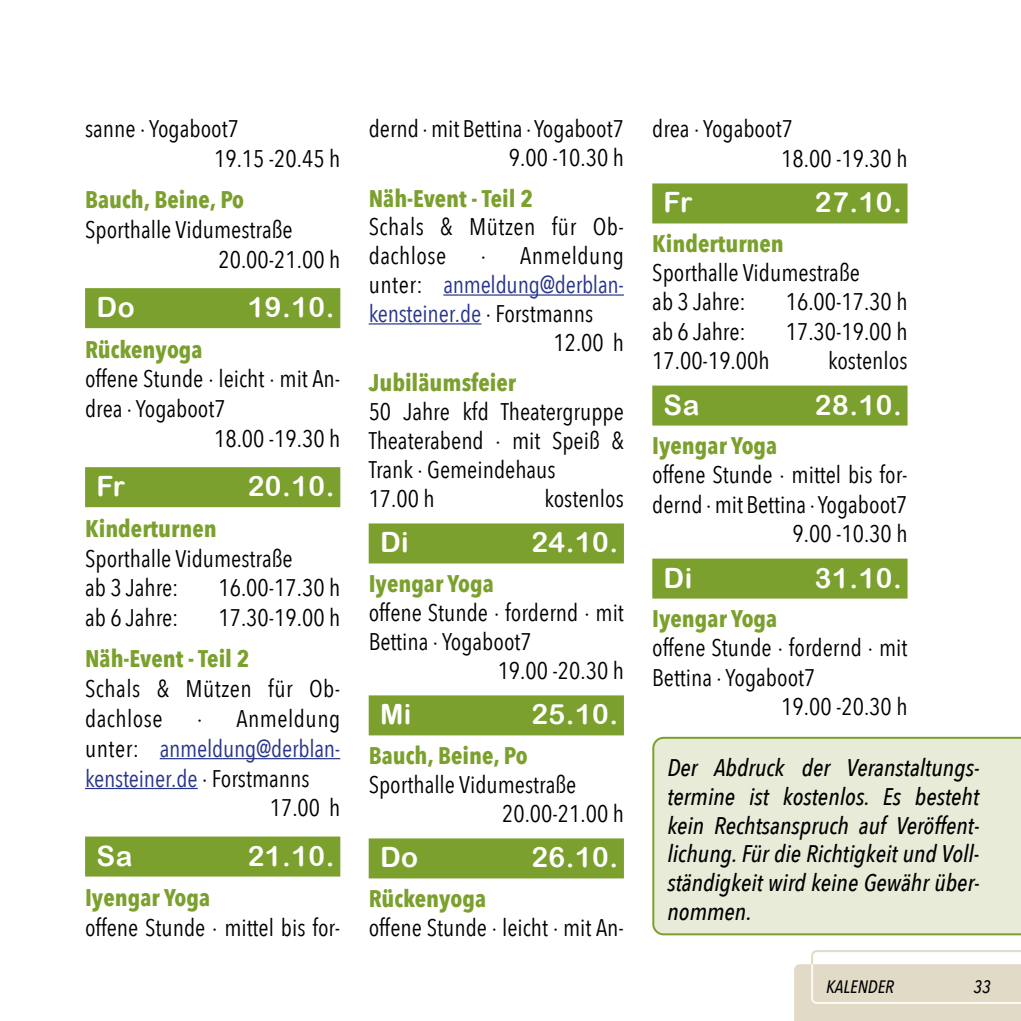
<style>
.page{position:relative;width:1021px;height:1021px;background:#fff}
.page>*{position:absolute;margin:0;border:0;box-sizing:border-box;transform-origin:0 0}
.t1{font:28px "Arial Rounded MT Bold";letter-spacing:.02em;color:#fff}
.t2{font:24px/28.8px "Avenir Next Condensed";color:#000}
.t3{font:700 24px "Avenir Next Condensed";color:#7ba02d}
.t4{font:italic 500 24px/28.8px "Avenir Next Condensed";color:#000;text-align:justify}
.t5{font:24px "Avenir Next Condensed";letter-spacing:-.01em;color:#26348b}
.t6{font:24px/29.8px "Avenir Next Condensed";letter-spacing:.02em;color:#000}
.t7{font:italic 500 18px "Avenir Next Condensed";color:#000}
.s1{color:#000}
</style>
<div class="page">
<div style="left:652px;top:736px;width:368px;height:199px;background:#e8ebd7"></div>
<div style="left:85px;top:288px;width:255px;height:40px;background:#7ba02d"></div>
<div style="left:85px;top:467px;width:255px;height:40px;background:#7ba02d"></div>
<hr style="left:160px;top:758px;width:180px;height:1px;background:#26348b">
<hr style="left:85px;top:787px;width:113px;height:2px;background:#26348b">
<div style="left:85px;top:836px;width:255px;height:40px;background:#7ba02d"></div>
<hr style="left:443px;top:294px;width:181px;height:1px;background:#26348b">
<hr style="left:369px;top:323px;width:112px;height:1px;background:#26348b">
<div style="left:369px;top:523px;width:255px;height:40px;background:#7ba02d"></div>
<div style="left:369px;top:695px;width:255px;height:40px;background:#7ba02d"></div>
<div style="left:369px;top:838px;width:255px;height:40px;background:#7ba02d"></div>
<div style="left:652px;top:183px;width:255px;height:40px;background:#7ba02d"></div>
<div style="left:652px;top:385px;width:255px;height:40px;background:#7ba02d"></div>
<div style="left:652px;top:558px;width:255px;height:40px;background:#7ba02d"></div>
<svg style="left:794px;top:950px;width:226px;height:70px"></svg>
<p class="t2" style="left:214px;top:113px;width:128px;line-height:29.8px;text-indent:-129px">sanne · Yogaboot7<br>19.15 -20.45 h</p>
<p class="t3" style="left:85px;top:185px;width:160px">Bauch, Beine, Po</p>
<p class="t2" style="left:218px;top:214px;width:123px;line-height:29.8px;text-indent:-133px">Sporthalle Vidumestraße<br>20.00-21.00 h</p>
<p class="t1" style="left:96px;top:291px;width:40px">Do</p>
<p class="t1" style="left:248px;top:291px;width:88px">19.10.</p>
<p class="t3" style="left:85px;top:334px;width:119px">Rückenyoga</p>
<p class="t2" style="left:85px;top:363px;width:257px">offene Stunde · leicht · mit An-</p>
<p class="t2" style="left:85px;top:393px;width:142px">drea · Yogaboot7</p>
<p class="t2" style="left:214px;top:423px;width:128px">18.00 -19.30 h</p>
<p class="t1" style="left:96px;top:469px;width:30px">Fr</p>
<p class="t1" style="left:248px;top:469px;width:88px">20.10.</p>
<p class="t3" style="left:85px;top:513px;width:133px">Kinderturnen</p>
<p class="t2" style="left:85px;top:542px;width:209px;line-height:29.8px">Sporthalle Vidumestraße ab 3 Jahre:</p>
<p class="t2" style="left:218px;top:572px;width:123px">16.00-17.30 h</p>
<p class="t2" style="left:85px;top:602px;width:95px">ab 6 Jahre:</p>
<p class="t2" style="left:218px;top:602px;width:123px">17.30-19.00 h</p>
<p class="t3" style="left:85px;top:644px;width:166px">Näh-Event - Teil 2</p>
<p class="t6" style="left:85px;top:672px;width:257px">Schals &amp; Mützen für Ob&shy;dachlose</p>
<p class="t6" style="left:197px;top:702px;width:144px">· Anmeldung</p>
<p class="t5" style="left:85px;top:728px;width:257px"><span class="s1">unter:</span> anmeldung@derblan-</p>
<p class="t5" style="left:85px;top:757px;width:226px">kensteiner.de <span class="s1">· Forstmanns</span></p>
<p class="t2" style="left:270px;top:792px;width:72px">17.00 h</p>
<p class="t1" style="left:96px;top:839px;width:37px">Sa</p>
<p class="t1" style="left:248px;top:839px;width:88px">21.10.</p>
<p class="t3" style="left:85px;top:882px;width:127px">Iyengar Yoga</p>
<p class="t2" style="left:85px;top:911px;width:257px">offene Stunde · mittel bis for-</p>
<p class="t2" style="left:369px;top:113px;width:257px;text-align:right">dernd · mit Bettina · Yogaboot7<br>9.00 -10.30 h</p>
<p class="t3" style="left:369px;top:183px;width:166px">Näh-Event - Teil 2</p>
<p class="t6" style="left:369px;top:211px;width:257px;line-height:28.8px">Schals &amp; Mützen für Ob&shy;dachlose</p>
<p class="t6" style="left:481px;top:240px;width:144px">· Anmeldung</p>
<p class="t5" style="left:369px;top:264px;width:257px"><span class="s1">unter:</span> anmeldung@derblan-</p>
<p class="t5" style="left:369px;top:293px;width:226px">kensteiner.de <span class="s1">· Forstmanns</span></p>
<p class="t2" style="left:553px;top:327px;width:72px">12.00 h</p>
<p class="t3" style="left:369px;top:368px;width:149px">Jubiläumsfeier</p>
<p class="t2" style="left:369px;top:396px;width:257px">50 Jahre kfd Theatergruppe<br>Theaterabend · mit Speiß &amp;<br>Trank · Gemeindehaus<br>17.00 h</p>
<p class="t2" style="left:544px;top:483px;width:81px">kostenlos</p>
<p class="t1" style="left:380px;top:526px;width:30px">Di</p>
<p class="t1" style="left:531px;top:526px;width:88px">24.10.</p>
<p class="t3" style="left:369px;top:569px;width:127px">Iyengar Yoga</p>
<p class="t2" style="left:369px;top:597px;width:257px">offene Stunde · fordernd · mit</p>
<p class="t2" style="left:369px;top:626px;width:165px">Bettina · Yogaboot7</p>
<p class="t2" style="left:497px;top:654px;width:128px">19.00 -20.30 h</p>
<p class="t1" style="left:380px;top:698px;width:33px">Mi</p>
<p class="t1" style="left:531px;top:698px;width:88px">25.10.</p>
<p class="t3" style="left:369px;top:740px;width:160px">Bauch, Beine, Po</p>
<p class="t2" style="left:502px;top:769px;width:123px;text-indent:-133px">Sporthalle Vidumestraße<br>20.00-21.00 h</p>
<p class="t1" style="left:380px;top:841px;width:40px">Do</p>
<p class="t1" style="left:531px;top:841px;width:88px">26.10.</p>
<p class="t3" style="left:369px;top:883px;width:119px">Rückenyoga</p>
<p class="t2" style="left:369px;top:912px;width:257px">offene Stunde · leicht · mit An-</p>
<p class="t2" style="left:781px;top:113px;width:128px;text-indent:-129px">drea · Yogaboot7<br>18.00 -19.30 h</p>
<p class="t1" style="left:663px;top:186px;width:30px">Fr</p>
<p class="t1" style="left:815px;top:186px;width:88px">27.10.</p>
<p class="t3" style="left:652px;top:229px;width:133px">Kinderturnen</p>
<p class="t2" style="left:652px;top:257px;width:209px">Sporthalle Vidumestraße ab 3 Jahre:</p>
<p class="t2" style="left:785px;top:286px;width:123px">16.00-17.30 h</p>
<p class="t2" style="left:652px;top:315px;width:95px">ab 6 Jahre:</p>
<p class="t2" style="left:785px;top:315px;width:123px">17.30-19.00 h</p>
<p class="t2" style="left:652px;top:345px;width:119px">17.00-19.00h</p>
<p class="t2" style="left:828px;top:345px;width:81px">kostenlos</p>
<p class="t1" style="left:663px;top:388px;width:37px">Sa</p>
<p class="t1" style="left:815px;top:388px;width:88px">28.10.</p>
<p class="t3" style="left:652px;top:431px;width:127px">Iyengar Yoga</p>
<p class="t2" style="left:652px;top:459px;width:257px;text-align:right">offene Stunde · mittel bis for&shy;dernd · mit Bettina · Yogaboot7<br>9.00 -10.30 h</p>
<p class="t1" style="left:663px;top:561px;width:30px">Di</p>
<p class="t1" style="left:815px;top:561px;width:88px">31.10.</p>
<p class="t3" style="left:652px;top:604px;width:127px">Iyengar Yoga</p>
<p class="t2" style="left:652px;top:632px;width:257px">offene Stunde · fordernd · mit</p>
<p class="t2" style="left:652px;top:661px;width:165px">Bettina · Yogaboot7</p>
<p class="t2" style="left:781px;top:690px;width:128px">19.00 -20.30 h</p>
<p class="t4" style="left:667px;top:753px;width:313px">Der Abdruck der Veranstaltungs&shy;termine ist kostenlos. Es besteht kein Rechtsanspruch auf Veröffent&shy;lichung. Für die Richtigkeit und Voll&shy;ständigkeit wird keine Gewähr über&shy;nommen.</p>
<p class="t7" style="left:826px;top:975px;width:69px">KALENDER</p>
<p class="t7" style="left:973px;top:975px;width:19px">33</p>
</div>
